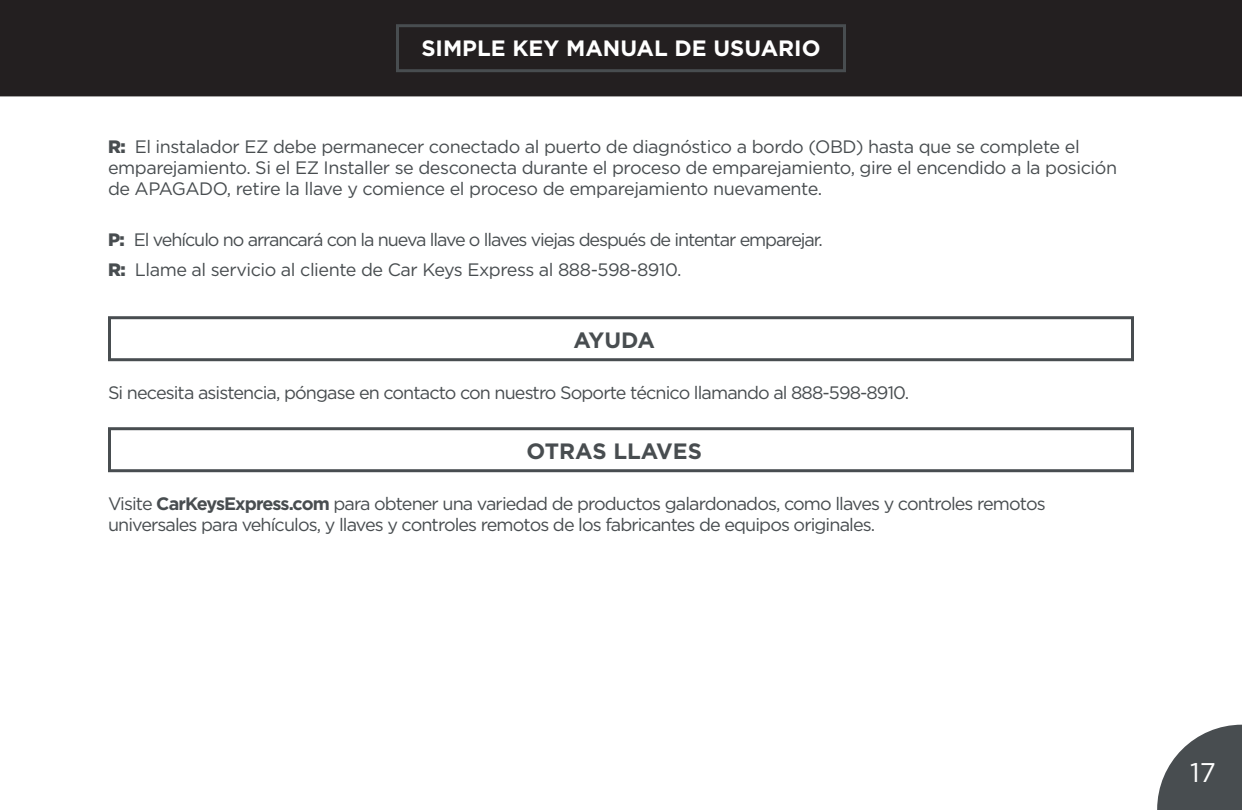
<style>
.page{position:relative;width:1242px;height:810px;background:#fff}
.page>*{position:absolute;margin:0;border:0;box-sizing:border-box;transform-origin:0 0}
.t1{font:27px "Gotham";color:#fff}
.t2{font:700 22.2px "Gotham";color:#fff}
.Boxed_Note_With_Rule{font:700 22.2px "Gotham";color:#484d50}
.Body_W__ParaSpace{font:18px/21px "Gotham";letter-spacing:-.05em;color:#484d50}
.Boxed_Note_With_Rule-2{font:18px/21px "Gotham";letter-spacing:-.025em;color:#484d50}
.Boxed_Note_With_Rule-3{font:18px/30px "Gotham";letter-spacing:-.06em;color:#484d50}
.s1{font-weight:900}
.s2{font-weight:700}
</style>
<div class="page">
<div style="left:0;top:0;width:1242px;height:96px;background:#231f20"></div>
<svg style="left:1157px;top:725px;width:85px;height:85px"></svg>
<div style="left:396px;top:24px;width:450px;height:48px;border:3px solid #484d50"></div>
<div style="left:108px;top:316px;width:1026px;height:45px;border:3px solid #484d50"></div>
<div style="left:108px;top:427px;width:1026px;height:45px;border:3px solid #484d50"></div>
<p class="t2" style="left:421px;top:35px;width:401px">SIMPLE KEY MANUAL DE USUARIO</p>
<p class="Boxed_Note_With_Rule-2" style="left:108px;top:136px;width:1011px"><span class="s1">R:</span> El instalador EZ debe permanecer conectado al puerto de diagnóstico a bordo (OBD) hasta que se complete el emparejamiento. Si el EZ Installer se desconecta durante el proceso de emparejamiento, gire el encendido a la posición de APAGADO, retire la llave y comience el proceso de emparejamiento nuevamente.</p>
<p class="Boxed_Note_With_Rule-3" style="left:108px;top:224px;width:716px"><span class="s1">P:</span> El vehículo no arrancará con la nueva llave o llaves viejas después de intentar emparejar.<br><span class="s1">R:</span> Llame al servicio al cliente de Car Keys Express al 888-598-8910.</p>
<p class="Boxed_Note_With_Rule" style="left:573px;top:327px;width:83px">AYUDA</p>
<p class="Body_W__ParaSpace" style="left:108px;top:382px;width:803px">Si necesita asistencia, póngase en contacto con nuestro Soporte técnico llamando al 888-598-8910.</p>
<p class="Boxed_Note_With_Rule" style="left:527px;top:438px;width:177px">OTRAS LLAVES</p>
<p class="Body_W__ParaSpace" style="left:108px;top:493px;width:939px">Visite <span class="s2">CarKeysExpress.com</span> para obtener una variedad de productos galardonados, como llaves y controles remotos universales para vehículos, y llaves y controles remotos de los fabricantes de equipos originales.</p>
<h1 class="t1" style="left:1190px;top:758px;width:27px">17</h1>
</div>
